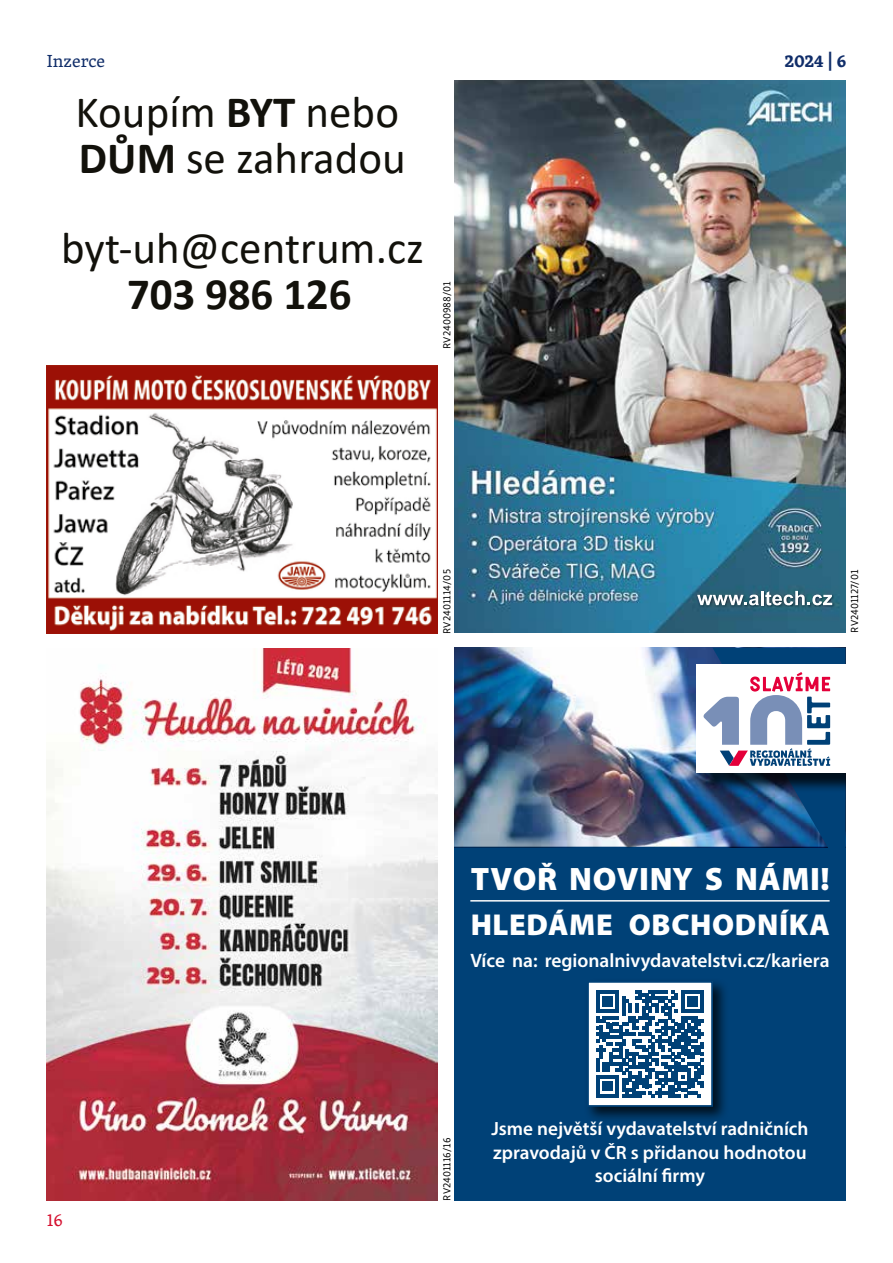
<style>
.page{position:relative;width:893px;height:1263px;background:#fff}
.page>*{position:absolute;margin:0;border:0;box-sizing:border-box;transform-origin:0 0}
.t1{font:45px/45.3px "Calibri";color:#12110b}
.t2{font:700 45px "Calibri";letter-spacing:-.005em;color:#12110b}
.t3{font:900 32.55px "Myriad Pro";letter-spacing:.02em;color:#fff}
.t4{font:900 30.3px "Myriad Pro";letter-spacing:.02em;color:#fff}
.t5{font:600 19.5px "Myriad Pro";color:#fff}
.t6{font:600 19.2px/23.1px "Myriad Pro";color:#fff;text-align:center}
.t7{font:18px "Skolar Latin";color:#102d69}
.t8{font:700 18px "Skolar Latin";color:#102d69}
.t9{font:18px "Skolar Latin";color:#d51130}
.t10{font:10.5px "Skolar Sans Latn";color:#000}
.s1{font-weight:700}
</style>
<div class="page">
<img style="left:47px;top:366px;width:391px;height:268px">
<img style="left:454px;top:81px;width:392px;height:551px">
<svg style="left:697px;top:595px;width:62px;height:10px"></svg>
<hr style="left:761px;top:591px;width:3px;height:14px;background:#fff">
<svg style="left:765px;top:591px;width:67px;height:14px"></svg>
<img style="left:47px;top:648px;width:391px;height:552px">
<img style="left:454px;top:648px;width:249px;height:199px">
<div style="left:454px;top:847px;width:392px;height:353px;background:#004177"></div>
<hr style="left:470px;top:900px;width:360px;height:1px;background:#fff">
<div style="left:696px;top:664px;width:150px;height:109px;background:#fff"></div>
<div style="left:584px;top:978px;width:145px;height:145px;background:#000;opacity:.75"></div>
<div style="left:588px;top:982px;width:124px;height:124px;background:#fff"></div>
<svg style="left:596px;top:990px;width:108px;height:108px"></svg>
<div style="left:587px;top:981px;width:126px;height:126px;border:2px solid #004177"></div>
<svg style="left:454px;top:647px;width:3px;height:4px"></svg>
<svg style="left:703px;top:647px;width:143px;height:231px"></svg>
<p class="t7" style="left:47px;top:47px;width:60px">Inzerce</p>
<h1 class="t1" style="left:76px;top:89px;width:332px">Koupím <span class="s1">BYT</span> nebo<br><span class="s1">DŮM</span> se zahradou</h1>
<h1 class="t1" style="left:61px;top:225px;width:364px">byt-uh@centrum.cz</h1>
<h1 class="t2" style="left:127px;top:262px;width:226px">703 986 126</h1>
<p class="t10" style="left:439px;top:349px;width:69px;rotate:-90deg">RV2400988/01</p>
<p class="t10" style="left:439px;top:634px;width:66px;rotate:-90deg">RV2401114/05</p>
<p class="t8" style="left:785px;top:46px;width:63px">2024 | 6</p>
<p class="t10" style="left:847px;top:632px;width:64px;rotate:-90deg">RV2401127/01</p>
<p class="t9" style="left:47px;top:1206px;width:18px">16</p>
<h2 class="t3" style="left:471px;top:857px;width:360px">TVOŘ NOVINY S NÁMI!</h2>
<h3 class="t4" style="left:471px;top:904px;width:361px">HLEDÁME OBCHODNÍKA</h3>
<p class="t5" style="left:470px;top:948px;width:361px">Více na: regionalnivydavatelstvi.cz/kariera</p>
<p class="t10" style="left:439px;top:1200px;width:64px;rotate:-90deg">RV2401116/16</p>
<p class="t6" style="left:491px;top:1117px;width:319px">Jsme největší vydavatelství radničních zpravodajů v ČR s přidanou hodnotou sociální firmy</p>
</div>
